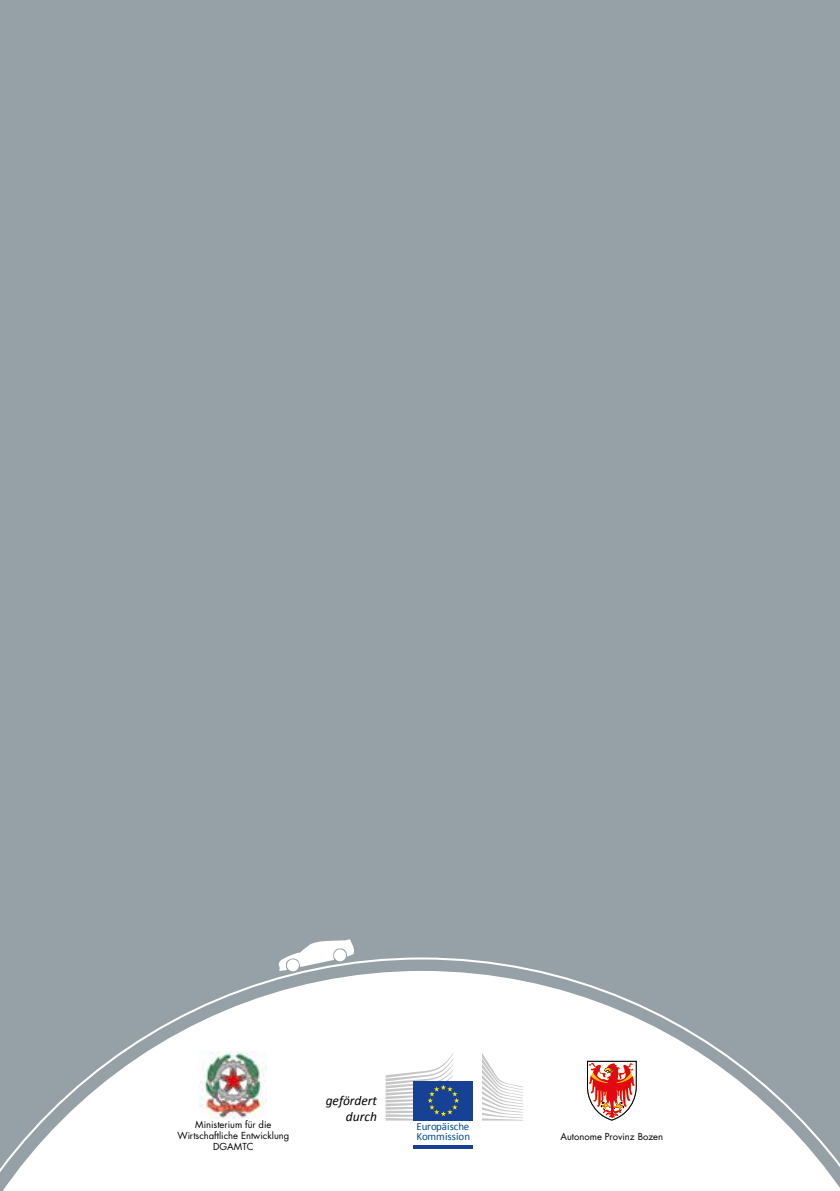
<style>
.page{position:relative;width:840px;height:1191px;background:#fff}
.page>*{position:absolute;margin:0;border:0;box-sizing:border-box;transform-origin:0 0}
.t1{font:italic 13.4px/16.2px "Calibri";color:#000;text-align:right}
.t2{font:11px/10.2px "Calibri";color:#004b93}
.t3{font:9.4px/10.8px "Futura";color:#000;text-align:center}
</style>
<div class="page">
<div style="left:0;top:0;width:839px;height:1191px;background:#96a1a7"></div>
<svg style="left:0;top:957px;width:839px;height:234px"></svg>
<svg style="left:278px;top:939px;width:76px;height:33px"></svg>
<img style="left:199px;top:1051px;width:68px;height:67px">
<svg style="left:413px;top:1144px;width:59px;height:4px"></svg>
<svg style="left:481px;top:1053px;width:41px;height:67px"></svg>
<div style="left:413px;top:1081px;width:59px;height:39px;background:#164194"></div>
<svg style="left:385px;top:1053px;width:74px;height:67px"></svg>
<svg style="left:586px;top:1060px;width:50px;height:61px"></svg>
<p class="t3" style="left:177px;top:1119px;width:113px">Ministerium für die<br>Wirtschaftliche Entwicklung<br>DGAMTC</p>
<h1 class="t1" style="left:325px;top:1092px;width:53px">gefördert durch</h1>
<p class="t2" style="left:416px;top:1120px;width:55px">Europäische<br>Kommission</p>
<p class="t3" style="left:560px;top:1131px;width:104px">Autonome Provinz Bozen</p>
</div>
